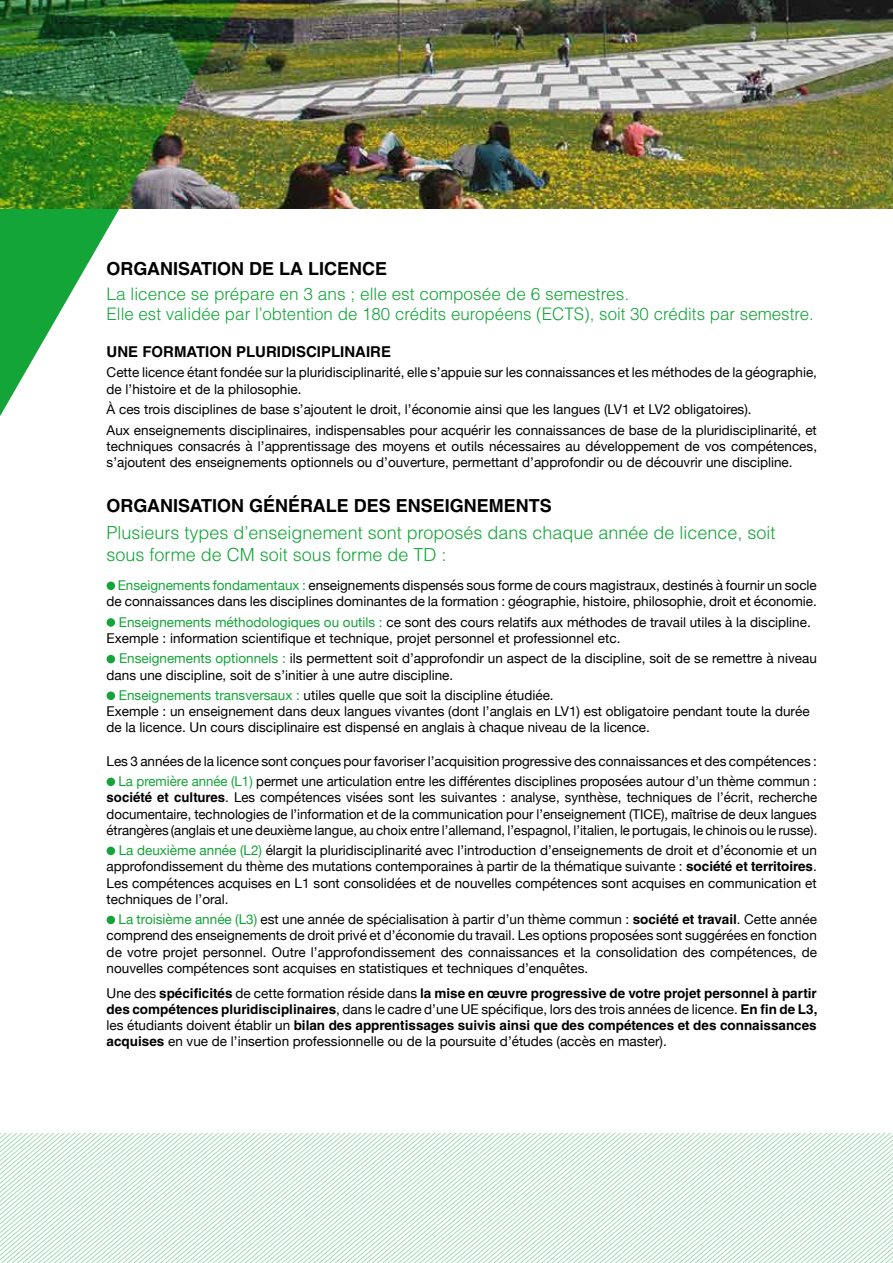
<style>
.page{position:relative;width:893px;height:1263px;background:#fff}
.page>*{position:absolute;margin:0;border:0;box-sizing:border-box;transform-origin:0 0}
.t1{font:300 18px/21.6px "Helvetica LT Std";color:#13a538}
.t2{font:700 18px "Helvetica LT Std";color:#000}
.t3{font:300 17.25px/20.7px "Helvetica LT Std";color:#13a538}
.t4{font:700 15px "Helvetica LT Std";color:#000}
.t5{font:13.5px/16.2px "Helvetica Neue";color:#000}
.t6{font:700 13.5px "Helvetica LT Std";color:#000}
.s1{color:#13a538}
.s2{font-family:"Helvetica LT Std";font-weight:700}
.s3{font-family:"Helvetica Neue";font-weight:400}
</style>
<div class="page">
<img style="left:420px;top:0;width:473px;height:208px">
<div style="left:107px;top:581px;width:8px;height:9px;background:#13a538;border-radius:50%"></div>
<div style="left:107px;top:618px;width:8px;height:9px;background:#13a538;border-radius:50%"></div>
<div style="left:107px;top:655px;width:8px;height:8px;background:#13a538;border-radius:50%"></div>
<div style="left:107px;top:691px;width:8px;height:9px;background:#13a538;border-radius:50%"></div>
<div style="left:107px;top:777px;width:8px;height:9px;background:#13a538;border-radius:50%"></div>
<div style="left:107px;top:847px;width:8px;height:8px;background:#13a538;border-radius:50%"></div>
<div style="left:107px;top:916px;width:8px;height:8px;background:#13a538;border-radius:50%"></div>
<svg style="left:129px;top:1133px;width:764px;height:130px"></svg>
<img style="left:0;top:0;width:420px;height:416px">
<h1 class="t2" style="left:107px;top:257px;width:282px">ORGANISATION DE LA LICENCE</h1>
<p class="t3" style="left:107px;top:283px;width:709px">La licence se prépare en 3 ans ; elle est composée de 6 semestres.<br>Elle est validée par l’obtention de 180 crédits européens (ECTS), soit 30 crédits par semestre.</p>
<p class="t4" style="left:107px;top:342px;width:286px">UNE FORMATION PLURIDISCIPLINAIRE</p>
<p class="t5" style="left:107px;top:365px;width:712px">Cette licence étant fondée sur la pluridisciplinarité, elle s’appuie sur les connaissances et les méthodes de la géographie, de l’histoire et de la philosophie.</p>
<p class="t5" style="left:107px;top:400px;width:712px;line-height:20.4px">À ces trois disciplines de base s’ajoutent le droit, l’économie ainsi que les langues (LV1 et LV2 obligatoires).<br>Aux enseignements disciplinaires, indispensables pour acquérir les connaissances de base de la pluridisciplinarité, et</p>
<p class="t5" style="left:107px;top:439px;width:712px">techniques consacrés à l’apprentissage des moyens et outils nécessaires au développement de vos compétences, s’ajoutent des enseignements optionnels ou d’ouverture, permettant d’approfondir ou de découvrir une discipline.</p>
<h1 class="t2" style="left:107px;top:495px;width:447px">ORGANISATION GÉNÉRALE DES ENSEIGNEMENTS</h1>
<h1 class="t1" style="left:107px;top:522px;width:670px">Plusieurs types d’enseignement sont proposés dans chaque année de licence, soit sous forme de CM soit sous forme de TD :</h1>
<p class="t5" style="left:107px;top:578px;width:712px;text-align:right"><span class="s1">Enseignements fondamentaux :</span> enseignements dispensés sous forme de cours magistraux, destinés à fournir un socle de connaissances dans les disciplines dominantes de la formation : géographie, histoire, philosophie, droit et économie.</p>
<p class="t5" style="left:107px;top:615px;width:706px;text-indent:12px"><span class="s1">Enseignements méthodologiques ou outils :</span> ce sont des cours relatifs aux méthodes de travail utiles à la discipline.<br>Exemple : information scientifique et technique, projet personnel et professionnel etc.</p>
<p class="t5" style="left:107px;top:651px;width:712px;text-indent:12px"><span class="s1">Enseignements optionnels :</span> ils permettent soit d’approfondir un aspect de la discipline, soit de se remettre à niveau dans une discipline, soit de s’initier à une autre discipline.</p>
<p class="t5" style="left:107px;top:688px;width:704px;text-indent:12px"><span class="s1">Enseignements transversaux :</span> utiles quelle que soit la discipline étudiée.<br>Exemple : un enseignement dans deux langues vivantes (dont l’anglais en LV1) est obligatoire pendant toute la durée de la licence. Un cours disciplinaire est dispensé en anglais à chaque niveau de la licence.</p>
<p class="t5" style="left:107px;top:751px;width:712px;line-height:20.4px;text-align:right">Les 3 années de la licence sont conçues pour favoriser l’acquisition progressive des connaissances et des compétences :<br><span class="s1">La première année (L1)</span> permet une articulation entre les différentes disciplines proposées autour d’un thème commun :</p>
<p class="t5" style="left:107px;top:790px;width:712px;text-align:justify"><span class="s2">société et cultures</span>. Les compétences visées sont les suivantes : analyse, synthèse, techniques de l’écrit, recherche documentaire, technologies de l’information et de la communication pour l’enseignement (TICE), maîtrise de deux langues étrangères (anglais et une deuxième langue, au choix entre l’allemand, l’espagnol, l’italien, le portugais, le chinois ou le russe).</p>
<p class="t5" style="left:107px;top:843px;width:712px;text-align:justify;text-indent:12px"><span class="s1">La deuxième année (L2)</span> élargit la pluridisciplinarité avec l’introduction d’enseignements de droit et d’économie et un approfondissement du thème des mutations contemporaines à partir de la thématique suivante : <span class="s2">société et territoires</span>.<br>Les compétences acquises en L1 sont consolidées et de nouvelles compétences sont acquises en communication et techniques de l’oral.</p>
<p class="t5" style="left:107px;top:912px;width:712px;text-align:justify;text-indent:12px"><span class="s1">La troisième année (L3)</span> est une année de spécialisation à partir d’un thème commun : <span class="s2">société et travail</span>. Cette année comprend des enseignements de droit privé et d’économie du travail. Les options proposées sont suggérées en fonction de votre projet personnel. Outre l’approfondissement des connaissances et la consolidation des compétences, de nouvelles compétences sont acquises en statistiques et techniques d’enquêtes.</p>
<p class="t6" style="left:107px;top:984px;width:712px"><span class="s3">Une des</span> spécificités <span class="s3">de cette formation réside dans</span> la mise en œuvre progressive de votre projet personnel à partir</p>
<p class="t5" style="left:107px;top:1001px;width:712px"><span class="s2">des compétences pluridisciplinaires</span>, dans le cadre d’une UE spécifique, lors des trois années de licence. <span class="s2">En fin de L3,</span></p>
<p class="t6" style="left:107px;top:1017px;width:712px"><span class="s3">les étudiants doivent établir un</span> bilan des apprentissages suivis ainsi que des compétences et des connaissances</p>
<p class="t5" style="left:107px;top:1034px;width:562px"><span class="s2">acquises</span> en vue de l’insertion professionnelle ou de la poursuite d’études (accès en master).</p>
</div>
